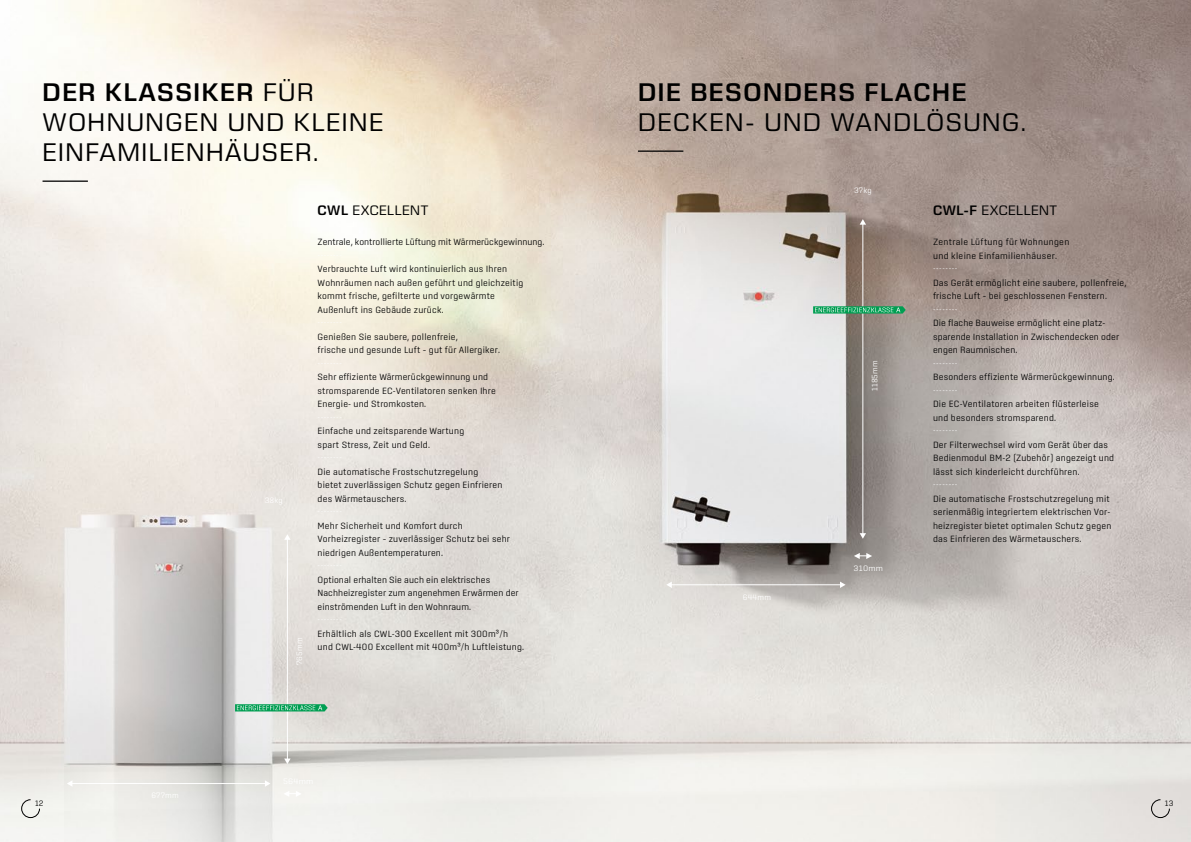
<style>
.page{position:relative;width:1191px;height:842px;background:#fff}
.page>*{position:absolute;margin:0;border:0;box-sizing:border-box;transform-origin:0 0}
.t1{font:26px/30px "Eurostile Next LT Pro";letter-spacing:.06em;color:#000}
.t2{font:600 26px "Eurostile Next LT Pro";letter-spacing:.06em;color:#000}
.t3{font:14px "Eurostile Next LT Pro";letter-spacing:.035em;color:#000}
.t4{font:300 9.2px/13.5px "Center";letter-spacing:.02em;color:#000}
.t5{font:300 9.2px "Center";color:#000}
.t6{font:300 8px "Center";letter-spacing:.02em;color:#fff}
.t7{font:300 8px "Center";letter-spacing:.02em;color:#fff;scale:1.08 1}
.t8{font:300 8px "Center";color:#000}
.s1{font-weight:600}
</style>
<div class="page">
<img style="left:0;top:0;width:1191px;height:842px">
<hr style="left:287px;top:537px;width:1px;height:224px;background:#fff">
<svg style="left:284px;top:758px;width:7px;height:6px"></svg>
<svg style="left:284px;top:534px;width:7px;height:6px"></svg>
<hr style="left:70px;top:783px;width:198px;height:1px;background:#fff">
<svg style="left:67px;top:780px;width:5px;height:7px"></svg>
<svg style="left:265px;top:780px;width:5px;height:7px"></svg>
<svg style="left:283px;top:791px;width:19px;height:6px"></svg>
<hr style="left:43px;top:181px;width:45px;height:1px;background:#000">
<hr style="left:638px;top:150px;width:45px;height:2px;background:#000">
<hr style="left:862px;top:222px;width:1px;height:314px;background:#fff">
<svg style="left:859px;top:533px;width:7px;height:6px"></svg>
<svg style="left:859px;top:219px;width:7px;height:6px"></svg>
<hr style="left:669px;top:584px;width:173px;height:1px;background:#fff">
<svg style="left:666px;top:581px;width:6px;height:7px"></svg>
<svg style="left:840px;top:581px;width:5px;height:7px"></svg>
<svg style="left:854px;top:553px;width:18px;height:6px"></svg>
<svg style="left:235px;top:704px;width:93px;height:7px"></svg>
<svg style="left:813px;top:306px;width:92px;height:8px"></svg>
<svg style="left:1151px;top:799px;width:18px;height:19px"></svg>
<svg style="left:21px;top:799px;width:19px;height:19px"></svg>
<h1 class="t1" style="left:43px;top:77px;width:342px"><span class="s1">DER KLASSIKER</span> FÜR<br>WOHNUNGEN UND KLEINE<br>EINFAMILIENHÄUSER.</h1>
<h1 class="t2" style="left:638px;top:78px;width:330px">DIE BESONDERS FLACHE</h1>
<h1 class="t1" style="left:638px;top:107px;width:389px">DECKEN- UND WANDLÖSUNG.</h1>
<p class="t6" style="left:295px;top:665px;width:29px;rotate:-90deg">765mm</p>
<h2 class="t3" style="left:317px;top:202px;width:112px"><span class="s1">CWL</span> EXCELLENT</h2>
<p class="t5" style="left:317px;top:237px;width:228px">Zentrale, kontrollierte Lüftung mit Wärmerückgewinnung.</p>
<p class="t4" style="left:317px;top:262px;width:207px">Verbrauchte Luft wird kontinuierlich aus Ihren Wohnräumen nach außen geführt und gleichzeitig kommt frische, gefilterte und vorgewärmte Außenluft ins Gebäude zurück.</p>
<p class="t4" style="left:317px;top:330px;width:184px">Genießen Sie saubere, pollenfreie,<br>frische und gesunde Luft – gut für Allergiker.</p>
<p class="t4" style="left:317px;top:370px;width:180px">Sehr effiziente Wärmerückgewinnung und stromsparende EC-Ventilatoren senken Ihre<br>Energie- und Stromkosten.</p>
<p class="t4" style="left:317px;top:424px;width:148px">Einfache und zeitsparende Wartung spart Stress, Zeit und Geld.</p>
<p class="t4" style="left:317px;top:465px;width:186px">Die automatische Frostschutzregelung bietet zuverlässigen Schutz gegen Einfrieren des Wärmetauschers.</p>
<p class="t4" style="left:317px;top:519px;width:194px">Mehr Sicherheit und Komfort durch<br>Vorheizregister – zuverlässiger Schutz bei sehr niedrigen Außentemperaturen.</p>
<p class="t4" style="left:317px;top:573px;width:203px">Optional erhalten Sie auch ein elektrisches<br>Nachheizregister zum angenehmen Erwärmen der einströmenden Luft in den Wohnraum.</p>
<p class="t4" style="left:317px;top:627px;width:208px">Erhältlich als CWL-300 Excellent mit 300m³/h und CWL-400 Excellent mit 400m³/h Luftleistung.</p>
<p class="t6" style="left:743px;top:592px;width:30px">644mm</p>
<p class="t6" style="left:854px;top:186px;width:19px">37kg</p>
<p class="t6" style="left:870px;top:391px;width:33px;rotate:-90deg">1185mm</p>
<p class="t7" style="left:853px;top:563px;width:29px">310mm</p>
<h2 class="t3" style="left:933px;top:202px;width:126px"><span class="s1">CWL-F</span> EXCELLENT</h2>
<p class="t4" style="left:933px;top:235px;width:138px">Zentrale Lüftung für Wohnungen und kleine Einfamilienhäuser.</p>
<p class="t6" style="left:933px;top:264px;width:26px">--------</p>
<p class="t4" style="left:933px;top:276px;width:195px">Das Gerät ermöglicht eine saubere, pollenfreie, frische Luft – bei geschlossenen Fenstern.</p>
<p class="t6" style="left:933px;top:304px;width:26px">--------</p>
<p class="t4" style="left:933px;top:316px;width:188px">Die flache Bauweise ermöglicht eine platz&shy;sparende Installation in Zwischendecken oder engen Raumnischen.</p>
<p class="t6" style="left:933px;top:358px;width:26px">--------</p>
<p class="t4" style="left:933px;top:370px;width:183px">Besonders effiziente Wärmerückgewinnung.</p>
<p class="t6" style="left:933px;top:385px;width:26px">--------</p>
<p class="t4" style="left:933px;top:397px;width:167px">Die EC-Ventilatoren arbeiten flüsterleise und besonders stromsparend.</p>
<p class="t6" style="left:933px;top:426px;width:26px">--------</p>
<p class="t4" style="left:933px;top:438px;width:183px">Der Filterwechsel wird vom Gerät über das<br>Bedienmodul BM-2 (Zubehör) angezeigt und lässt sich kinderleicht durchführen.</p>
<p class="t6" style="left:933px;top:480px;width:26px">--------</p>
<p class="t4" style="left:933px;top:492px;width:180px">Die automatische Frostschutzregelung mit serienmäßig integriertem elektrischen Vor&shy;heizregister bietet optimalen Schutz gegen das Einfrieren des Wärmetauschers.</p>
<p class="t8" style="left:35px;top:798px;width:10px">12</p>
<p class="t8" style="left:1164px;top:798px;width:10px">13</p>
</div>
